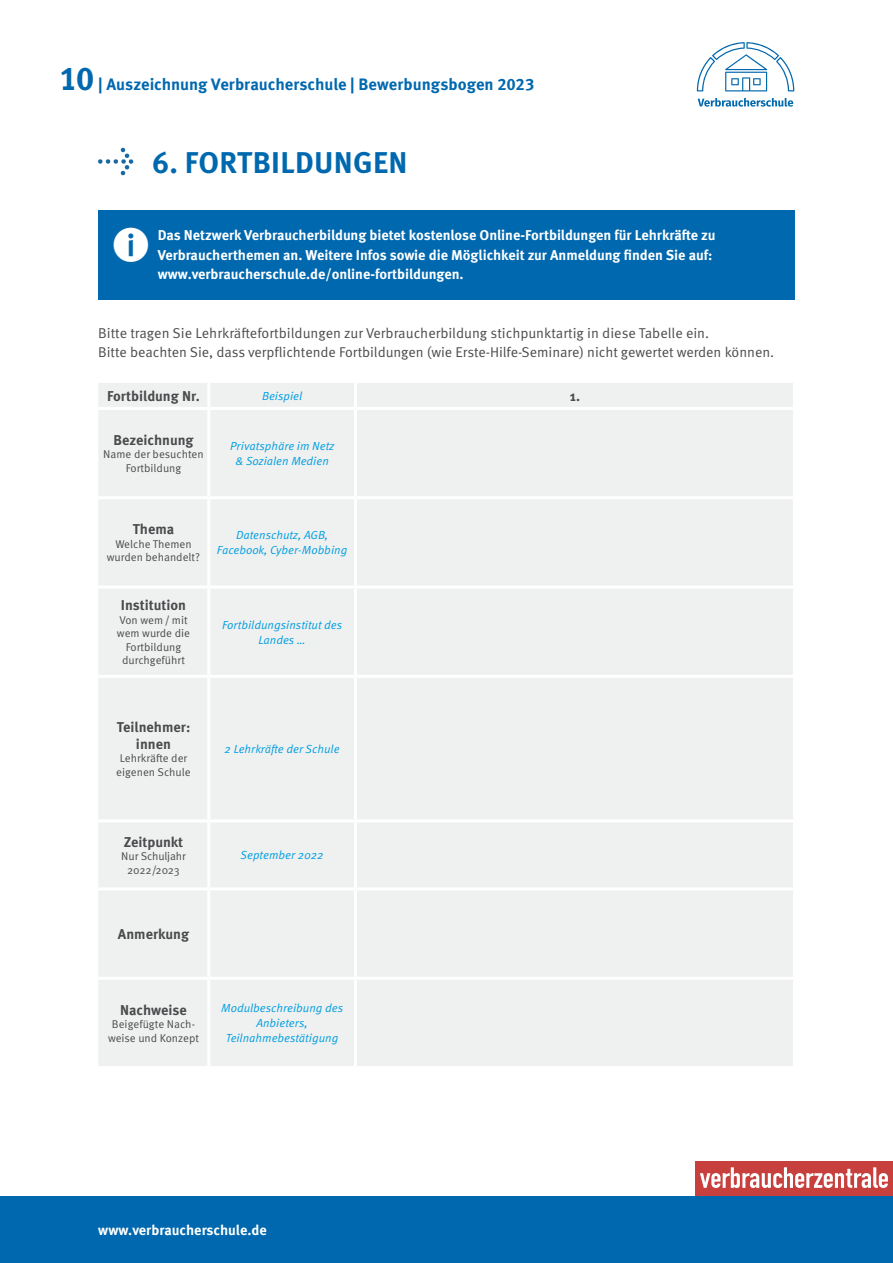
<style>
.page{position:relative;width:893px;height:1263px;background:#fff}
.page>*{position:absolute;margin:0;border:0;box-sizing:border-box;transform-origin:0 0}
.t1{font:700 33px "Meta Pro";color:#0068ae}
.t2{font:700 30px "Meta Pro";letter-spacing:.01em;color:#0068ae}
.t3{font:700 16.5px "Meta Pro";color:#0068ae}
.t4{font:700 14.25px/19.5px "Meta Pro";letter-spacing:-.005em;color:#fff}
.t5{font:14.25px "Meta Pro Norm";color:#4b4b4d}
.t6{font:700 14.25px/16.5px "Meta Pro";color:#4b4b4d;text-align:center}
.t7{font:14.1px "Meta Pro Norm";letter-spacing:-.005em;color:#4b4b4d}
.t8{font:11.7px/15px "Meta Pro Norm Ita";color:#009ee0;text-align:center}
.t9{font:11.25px/13.5px "Meta Pro Norm";color:#4b4b4d;text-align:center}
.s1{color:#1868a5}
</style>
<div class="page">
<div style="left:0;top:1196px;width:893px;height:67px;background:#0068ae"></div>
<svg style="left:697px;top:42px;width:97px;height:49px"></svg>
<svg style="left:698px;top:98px;width:95px;height:9px"></svg>
<div style="left:695px;top:1161px;width:198px;height:35px;background:#c7403e"></div>
<svg style="left:700px;top:1167px;width:188px;height:21px"></svg>
<div style="left:98px;top:383px;width:695px;height:683px;background:#eff0f0"></div>
<hr style="left:207px;top:383px;width:3px;height:24px;background:#fff">
<hr style="left:354px;top:383px;width:3px;height:24px;background:#fff">
<hr style="left:98px;top:407px;width:111px;height:3px;background:#fff">
<hr style="left:209px;top:407px;width:146px;height:3px;background:#fff">
<hr style="left:207px;top:410px;width:3px;height:86px;background:#fff">
<hr style="left:355px;top:407px;width:441px;height:3px;background:#fff">
<hr style="left:354px;top:410px;width:3px;height:86px;background:#fff">
<hr style="left:98px;top:496px;width:111px;height:3px;background:#fff">
<hr style="left:209px;top:496px;width:146px;height:3px;background:#fff">
<hr style="left:207px;top:499px;width:3px;height:86px;background:#fff">
<hr style="left:355px;top:496px;width:441px;height:3px;background:#fff">
<hr style="left:354px;top:499px;width:3px;height:86px;background:#fff">
<hr style="left:98px;top:585px;width:111px;height:3px;background:#fff">
<hr style="left:209px;top:585px;width:146px;height:3px;background:#fff">
<hr style="left:207px;top:588px;width:3px;height:87px;background:#fff">
<hr style="left:355px;top:585px;width:441px;height:3px;background:#fff">
<hr style="left:354px;top:588px;width:3px;height:87px;background:#fff">
<hr style="left:98px;top:675px;width:111px;height:3px;background:#fff">
<hr style="left:209px;top:675px;width:146px;height:3px;background:#fff">
<hr style="left:207px;top:678px;width:3px;height:141px;background:#fff">
<hr style="left:355px;top:675px;width:441px;height:3px;background:#fff">
<hr style="left:354px;top:678px;width:3px;height:141px;background:#fff">
<hr style="left:98px;top:819px;width:111px;height:3px;background:#fff">
<hr style="left:209px;top:819px;width:146px;height:3px;background:#fff">
<hr style="left:207px;top:822px;width:3px;height:65px;background:#fff">
<hr style="left:355px;top:819px;width:441px;height:3px;background:#fff">
<hr style="left:354px;top:822px;width:3px;height:65px;background:#fff">
<hr style="left:98px;top:887px;width:111px;height:3px;background:#fff">
<hr style="left:209px;top:887px;width:146px;height:3px;background:#fff">
<hr style="left:207px;top:890px;width:3px;height:87px;background:#fff">
<hr style="left:355px;top:887px;width:441px;height:3px;background:#fff">
<hr style="left:354px;top:890px;width:3px;height:87px;background:#fff">
<hr style="left:98px;top:977px;width:111px;height:3px;background:#fff">
<hr style="left:209px;top:977px;width:146px;height:3px;background:#fff">
<hr style="left:207px;top:980px;width:3px;height:86px;background:#fff">
<hr style="left:355px;top:977px;width:441px;height:3px;background:#fff">
<hr style="left:354px;top:980px;width:3px;height:86px;background:#fff">
<div style="left:98px;top:210px;width:697px;height:70px;background:#0068ae"></div>
<div style="left:98px;top:249px;width:697px;height:51px;background:#0068ae"></div>
<svg style="left:98px;top:148px;width:35px;height:27px"></svg>
<h1 class="t1" style="left:59px;top:53px;width:37px">10</h1>
<p class="t3" style="left:98px;top:72px;width:438px">| Auszeichnung Verbraucherschule | Bewerbungsbogen 2023</p>
<h2 class="t2" style="left:61px;top:139px;width:348px"><span class="s1">▼</span> 6. FORTBILDUNGEN</h2>
<p class="t4" style="left:158px;top:225px;width:559px">Das Netzwerk Verbraucherbildung bietet kostenlose Online-Fortbildungen für Lehrkräfte zu<br>Verbraucherthemen an. Weitere Infos sowie die Möglichkeit zur Anmeldung finden Sie auf: www.verbraucherschule.de/online-fortbildungen.</p>
<p class="t5" style="left:98px;top:322px;width:613px">Bitte tragen Sie Lehrkräftefortbildungen zur Verbraucherbildung stichpunktartig in diese Tabelle ein.</p>
<p class="t7" style="left:98px;top:342px;width:677px">Bitte beachten Sie, dass verpflichtende Fortbildungen (wie Erste-Hilfe-Seminare) nicht gewertet werden können.</p>
<p class="t6" style="left:107px;top:387px;width:94px">Fortbildung Nr.</p>
<p class="t8" style="left:262px;top:388px;width:42px">Beispiel</p>
<p class="t6" style="left:570px;top:387px;width:12px">1.</p>
<p class="t6" style="left:113px;top:431px;width:82px">Bezeichnung</p>
<p class="t9" style="left:103px;top:447px;width:102px">Name der besuchten<br>Fortbildung</p>
<p class="t8" style="left:230px;top:438px;width:106px">Privatsphäre im Netz &amp; Sozialen Medien</p>
<p class="t6" style="left:133px;top:520px;width:43px">Thema</p>
<p class="t9" style="left:107px;top:536px;width:95px">Welche Themen wurden behandelt?</p>
<p class="t8" style="left:217px;top:527px;width:132px">Datenschutz, AGB,<br>Facebook, Cyber-Mobbing</p>
<p class="t6" style="left:121px;top:596px;width:67px">Institution</p>
<p class="t9" style="left:117px;top:612px;width:75px">Von wem / mit wem wurde die<br>Fortbildung durchgeführt</p>
<p class="t8" style="left:222px;top:616px;width:122px">Fortbildungsinstitut des<br>Landes …</p>
<p class="t6" style="left:117px;top:718px;width:75px">Teilnehmer: innen</p>
<p class="t9" style="left:116px;top:751px;width:76px">Lehrkräfte der eigenen Schule</p>
<p class="t8" style="left:225px;top:741px;width:116px">2 Lehrkräfte der Schule</p>
<p class="t6" style="left:124px;top:833px;width:61px">Zeitpunkt</p>
<p class="t9" style="left:121px;top:849px;width:66px">Nur Schuljahr<br>2022/2023</p>
<p class="t8" style="left:241px;top:847px;width:84px">September 2022</p>
<p class="t6" style="left:118px;top:925px;width:73px">Anmerkung</p>
<p class="t6" style="left:120px;top:1001px;width:68px">Nachweise</p>
<p class="t9" style="left:108px;top:1017px;width:93px">Beigefügte Nach&shy;weise und Konzept</p>
<p class="t8" style="left:221px;top:1000px;width:123px">Modulbeschreibung des<br>Anbieters,<br>Teilnahmebestätigung</p>
<p class="t4" style="left:98px;top:1219px;width:170px">www.verbraucherschule.de</p>
</div>
